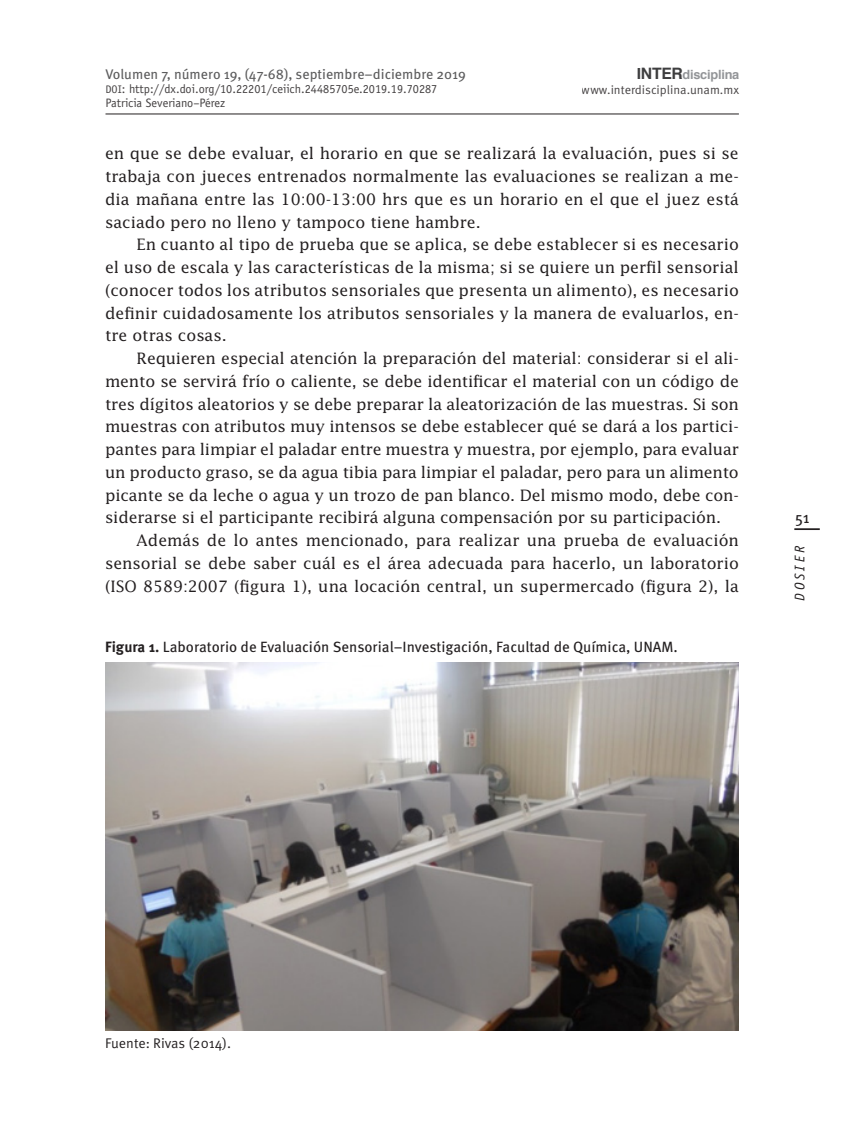
<style>
.page{position:relative;width:844px;height:1141px;background:#fff}
.page>*{position:absolute;margin:0;border:0;box-sizing:border-box;transform-origin:0 0}
.t1{font:15.75px/22.8px "Lucida Std";color:#231f20;text-align:justify}
.t2{font:15.75px "Meta Pro";color:#231f20}
.t3{font:14.88px "Meta Pro";color:#231f20}
.t4{font:14px "Meta Pro";color:#3e3e3f}
.t5{font:14px "Meta Pro";color:#231f20}
.t6{font:italic 14px "Officina Sans Std";color:#231f20}
.t7{font:700 12.78px "Helvetica";letter-spacing:-.02em;color:#939598}
.t8{font:12.25px/14px "Officina Sans Std";color:#231f20}
.t9{font:12.25px "Meta Pro";color:#231f20}
.s1{font-family:"Officina Sans Std Book SC900";font-size:11.03px}
.s2{font-size:15.75px;color:#3e3e3f}
.s3{font-weight:700}
</style>
<div class="page">
<hr style="left:794px;top:528px;width:25px;height:2px;background:#231f20">
<hr style="left:105px;top:114px;width:633px;height:1px;background:#231f20">
<img style="left:105px;top:662px;width:633px;height:369px">
<p class="t4" style="left:105px;top:65px;width:362px">Volumen 7, número 19, (47-68), septiembre–diciembre 2019</p>
<p class="t8" style="left:105px;top:82px;width:333px"><span class="s1">doi</span>: http://dx.doi.org/10.22201/ceiich.24485705e.2019.19.70287<br>Patricia Severiano–Pérez</p>
<p class="t7" style="left:636px;top:65px;width:104px"><span class="s2">INTER</span>disciplina</p>
<p class="t9" style="left:581px;top:82px;width:159px">www.interdisciplina.unam.mx</p>
<p class="t1" style="left:105px;top:142px;width:635px">en que se debe evaluar, el horario en que se realizará la evaluación, pues si se trabaja con jueces entrenados normalmente las evaluaciones se realizan a me&shy;dia mañana entre las 10:00-13:00 hrs que es un horario en el que el juez está saciado pero no lleno y tampoco tiene hambre.</p>
<p class="t1" style="left:105px;top:233px;width:635px;text-indent:32px">En cuanto al tipo de prueba que se aplica, se debe establecer si es necesario el uso de escala y las características de la misma; si se quiere un perfil sensorial (conocer todos los atributos sensoriales que presenta un alimento), es necesario definir cuidadosamente los atributos sensoriales y la manera de evaluarlos, en&shy;tre otras cosas.</p>
<p class="t1" style="left:105px;top:347px;width:635px;text-indent:32px">Requieren especial atención la preparación del material: considerar si el ali&shy;mento se servirá frío o caliente, se debe identificar el material con un código de tres dígitos aleatorios y se debe preparar la aleatorización de las muestras. Si son muestras con atributos muy intensos se debe establecer qué se dará a los partici&shy;pantes para limpiar el paladar entre muestra y muestra, por ejemplo, para evaluar un producto graso, se da agua tibia para limpiar el paladar, pero para un alimento picante se da leche o agua y un trozo de pan blanco. Del mismo modo, debe con&shy;siderarse si el participante recibirá alguna compensación por su participación.</p>
<p class="t1" style="left:105px;top:529px;width:635px;text-indent:32px">Además de lo antes mencionado, para realizar una prueba de evaluación sensorial se debe saber cuál es el área adecuada para hacerlo, un laboratorio (ISO 8589:2007 (figura 1), una locación central, un supermercado (figura 2), la</p>
<p class="t3" style="left:105px;top:638px;width:574px"><span class="s3">Figura 1.</span> Laboratorio de Evaluación Sensorial–Investigación, Facultad de Química, UNAM.</p>
<p class="t2" style="left:794px;top:508px;width:16px">51</p>
<p class="t6" style="left:791px;top:601px;width:56px;rotate:-90deg">DOSIER</p>
<p class="t5" style="left:105px;top:1034px;width:127px">Fuente: Rivas (2014).</p>
</div>
